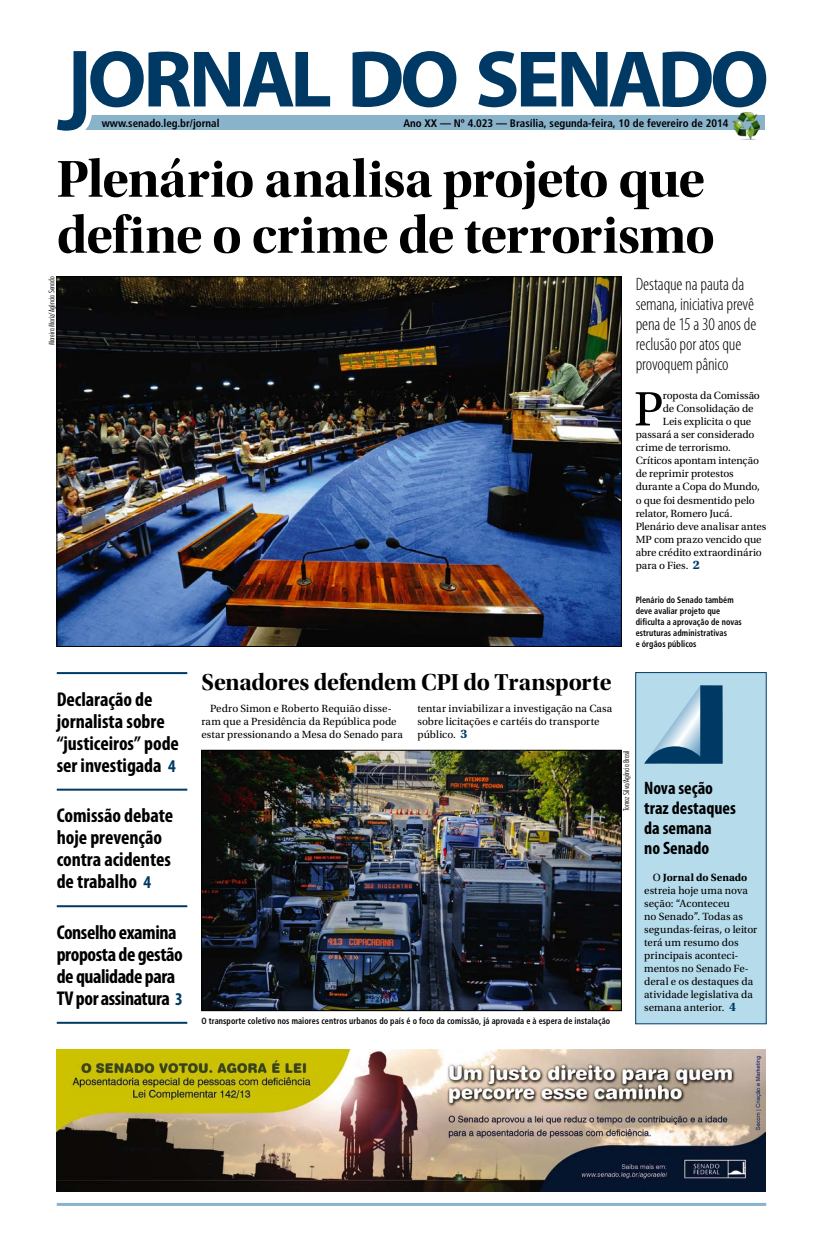
<style>
.page{position:relative;width:823px;height:1248px;background:#fff}
.page>*{position:absolute;margin:0;border:0;box-sizing:border-box;transform-origin:0 0}
.t1{font:54px/56px "Utopia Std Bold Disp";letter-spacing:-.015em;color:#000}
.t2{font:50.8px "Utopia Std";color:#000}
.t3{font:24px "Utopia Std Bold Disp";letter-spacing:-.01em;color:#000}
.t4{font:700 condensed 20px/22px "Myriad Pro";letter-spacing:-.005em;color:#000}
.t5{font:300 condensed 18px/20px "Myriad Pro";letter-spacing:-.01em;color:#000}
.t6{font:700 condensed 18px/20px "Myriad Pro";color:#000}
.t7{font:11px/13px "Utopia Std";color:#000}
.t8{font:700 condensed 10.9px "Frutiger";color:#000}
.t9{font:700 condensed 9px/11px "Frutiger";letter-spacing:.01em;color:#000;scale:.9 1}
.t10{font:300 condensed 8px "Futura BT";color:#000}
.s1{font-weight:700;font-size:13px;color:#003a64}
.s2{font-size:18px;color:#003a64}
.s3{font-weight:700}
</style>
<div class="page">
<hr style="left:57px;top:1202px;width:708px;height:3px;background:#89b2cb">
<img style="left:59px;top:278px;width:560px;height:366px">
<img style="left:203px;top:752px;width:416px;height:256px">
<div style="left:201px;top:750px;width:420px;height:260px;border:1px solid #000"></div>
<div style="left:634px;top:672px;width:132px;height:352px;background:#b6dcec;border:1px solid #003a64"></div>
<div style="left:75px;top:116px;width:689px;height:14px;background:#89b2cb"></div>
<svg style="left:57px;top:51px;width:273px;height:80px"></svg>
<svg style="left:352px;top:51px;width:104px;height:56px"></svg>
<svg style="left:478px;top:51px;width:287px;height:56px"></svg>
<img style="left:731px;top:113px;width:28px;height:27px">
<img style="left:57px;top:1049px;width:707px;height:142px">
<svg style="left:644px;top:685px;width:78px;height:78px"></svg>
<hr style="left:57px;top:672px;width:130px;height:2px;background:#003a64">
<hr style="left:57px;top:788px;width:130px;height:2px;background:#003a64">
<hr style="left:57px;top:905px;width:130px;height:2px;background:#003a64">
<hr style="left:57px;top:1021px;width:130px;height:2px;background:#003a64">
<p class="t8" style="left:102px;top:117px;width:119px">www.senado.leg.br/jornal</p>
<p class="t8" style="left:403px;top:117px;width:326px">Ano XX — Nº 4.023 — Brasília, segunda-feira, 10 de fevereiro de 2014</p>
<h1 class="t1" style="left:57px;top:151px;width:659px">Plenário analisa projeto que define o crime de terrorismo</h1>
<h3 class="t5" style="left:635px;top:274px;width:122px">Destaque na pauta da semana, iniciativa prevê pena de 15 a 30 anos de reclusão por atos que provoquem pânico</h3>
<h2 class="t2" style="left:633px;top:381px;width:31px">P</h2>
<p class="t7" style="left:662px;top:389px;width:98px">roposta da Comissão</p>
<p class="t10" style="left:47px;top:345px;width:70px;rotate:-90deg">Moreira Mariz/Agência Senado</p>
<p class="t7" style="left:662px;top:402px;width:92px">de Consolidação de</p>
<p class="t7" style="left:662px;top:415px;width:90px">Leis explicita o que</p>
<p class="t7" style="left:635px;top:428px;width:120px">passará a ser considerado</p>
<p class="t7" style="left:635px;top:441px;width:97px">crime de terrorismo.</p>
<p class="t7" style="left:635px;top:454px;width:125px">Críticos apontam intenção</p>
<p class="t7" style="left:635px;top:467px;width:99px">de reprimir protestos</p>
<p class="t7" style="left:635px;top:480px;width:126px">durante a Copa do Mundo,</p>
<p class="t7" style="left:635px;top:493px;width:120px">o que foi desmentido pelo</p>
<p class="t7" style="left:635px;top:506px;width:98px">relator, Romero Jucá.</p>
<p class="t7" style="left:635px;top:519px;width:132px">Plenário deve analisar antes</p>
<p class="t7" style="left:635px;top:532px;width:127px">MP com prazo vencido que</p>
<p class="t7" style="left:635px;top:545px;width:127px">abre crédito extraordinário</p>
<p class="t7" style="left:635px;top:558px;width:65px">para o Fies. <span class="s1">2</span></p>
<p class="t9" style="left:635px;top:594px;width:119px">Plenário do Senado também deve avaliar projeto que dificulta a aprovação de novas estruturas administrativas<br>e órgãos públicos</p>
<h3 class="t4" style="left:57px;top:688px;width:124px">Declaração de jornalista sobre “justiceiros” pode ser investigada <span class="s2">4</span></h3>
<h3 class="t4" style="left:57px;top:804px;width:118px">Comissão debate hoje prevenção contra acidentes de trabalho <span class="s2">4</span></h3>
<h3 class="t4" style="left:57px;top:921px;width:127px">Conselho examina proposta de gestão de qualidade para<br>TV por assinatura <span class="s2">3</span></h3>
<h3 class="t3" style="left:201px;top:668px;width:411px">Senadores defendem CPI do Transporte</h3>
<p class="t7" style="left:201px;top:701px;width:203px;text-align:center">Pedro Simon e Roberto Requião disse&shy;ram que a Presidência da República pode estar pressionando a Mesa do Senado para</p>
<p class="t7" style="left:417px;top:701px;width:196px">tentar inviabilizar a investigação na Casa sobre licitações e cartéis do transporte público. <span class="s1">3</span></p>
<p class="t10" style="left:621px;top:810px;width:62px;rotate:-90deg">Tomaz Silva/Agência Brasil</p>
<p class="t9" style="left:201px;top:1015px;width:455px">O transporte coletivo nos maiores centros urbanos do país é o foco da comissão, já aprovada e à espera de instalação</p>
<h3 class="t6" style="left:643px;top:778px;width:93px">Nova seção traz destaques da semana<br>no Senado</h3>
<p class="t7" style="left:643px;top:870px;width:114px;text-indent:9px">O <span class="s3">Jornal do Senado </span>estreia hoje uma nova seção: “Aconteceu<br>no Senado”. Todas as segundas-feiras, o leitor terá um resumo dos principais aconteci&shy;mentos no Senado Fe&shy;deral e os destaques da atividade legislativa da semana anterior. <span class="s1">4</span></p>
</div>
